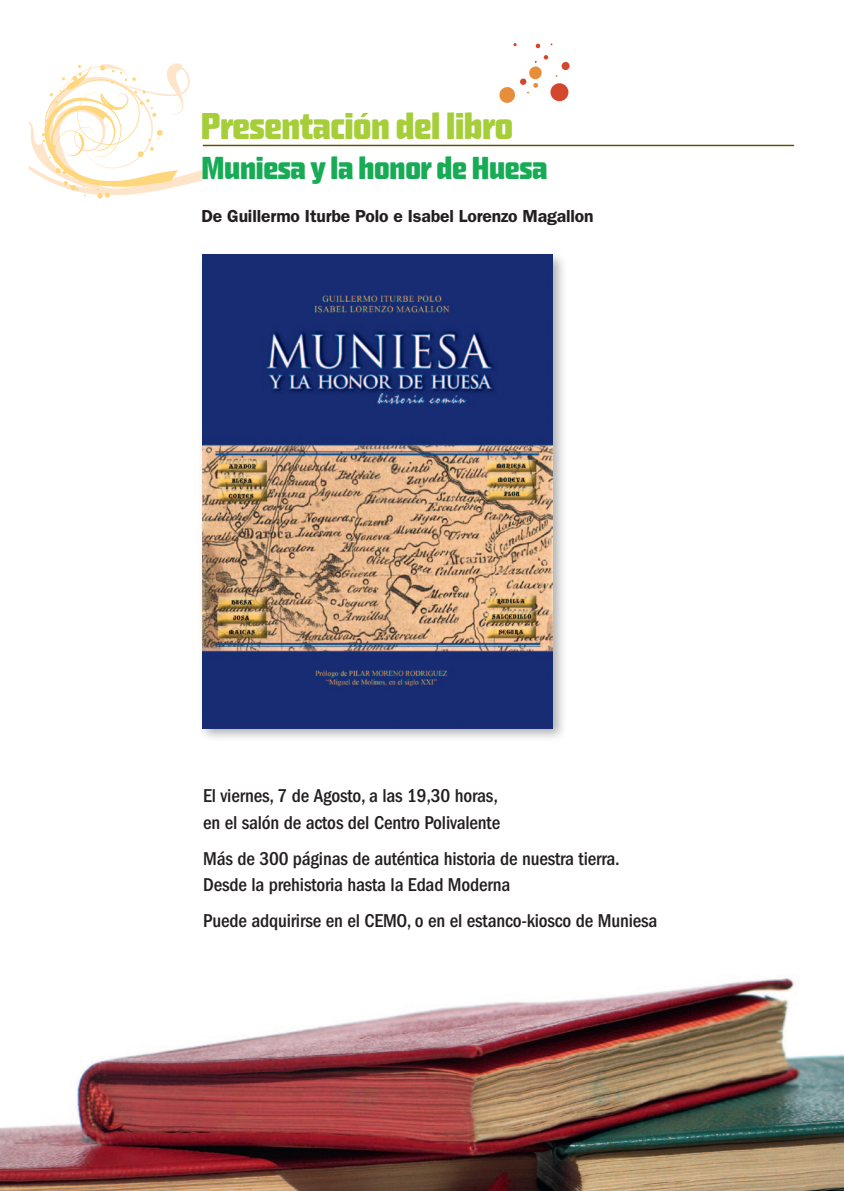
<style>
.page{position:relative;width:844px;height:1191px;background:#fff}
.page>*{position:absolute;margin:0;border:0;box-sizing:border-box;transform-origin:0 0}
.t1{font:900 36.93px "Capricorn OSF";letter-spacing:-.01em;color:#a6ce39}
.t2{font:900 31.5px "Capricorn OSF";letter-spacing:-.01em;color:#18ab56}
.t3{font:500 condensed 19.25px/26.2px "ITC Franklin Gothic Std";letter-spacing:-.01em;color:#231f20}
.t4{font:600 17.5px "ITC Franklin Gothic Std";letter-spacing:-.01em;color:#231f20}
</style>
<div class="page">
<img style="left:0;top:976px;width:843px;height:215px">
<svg style="left:29px;top:63px;width:176px;height:136px"></svg>
<hr style="left:203px;top:145px;width:590px;height:1px;background:#5d5203">
<svg style="left:535px;top:43px;width:5px;height:6px"></svg>
<svg style="left:555px;top:62px;width:15px;height:15px"></svg>
<div style="left:550px;top:83px;width:18px;height:18px;background:#d3482d;border-radius:50%"></div>
<svg style="left:499px;top:55px;width:49px;height:48px"></svg>
<div style="left:198px;top:250px;width:368px;height:492px;background:#231f20;opacity:.35"></div>
<img style="left:202px;top:255px;width:350px;height:473px">
<svg style="left:360px;top:113px;width:8px;height:4px"></svg>
<p class="t1" style="left:201px;top:113px;width:314px">Presentacion del libro</p>
<p class="t2" style="left:201px;top:156px;width:347px">Muniesa y la honor de Huesa</p>
<p class="t4" style="left:201px;top:206px;width:393px">De Guillermo Iturbe Polo e Isabel Lorenzo Magallon</p>
<p class="t3" style="left:203px;top:783px;width:298px">El viernes, 7 de Agosto, a las 19,30 horas, en el salón de actos del Centro Polivalente</p>
<p class="t3" style="left:203px;top:845px;width:418px">Más de 300 páginas de auténtica historia de nuestra tierra.<br>Desde la prehistoria hasta la Edad Moderna</p>
<p class="t3" style="left:203px;top:907px;width:455px">Puede adquirirse en el CEMO, o en el estanco-kiosco de Muniesa</p>
</div>
